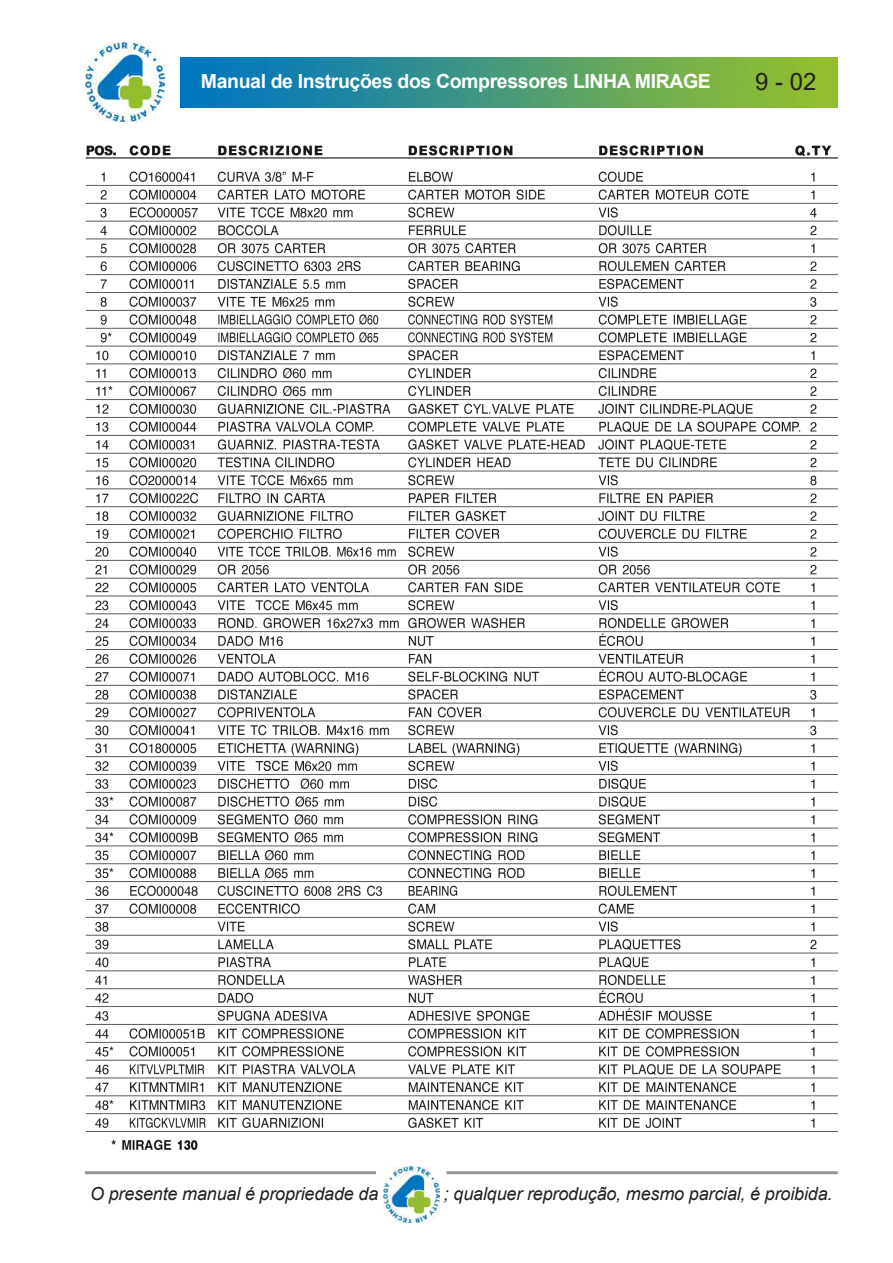
<style>
.page{position:relative;width:893px;height:1263px;background:#fff}
.page>*{position:absolute;margin:0;border:0;box-sizing:border-box;transform-origin:0 0}
.t1{font:24px "Arial";color:#231f20}
.t2{font:700 19.5px "Arial";letter-spacing:-.02em;color:#fff}
.t3{font:italic 18px "Arial";letter-spacing:-.01em;color:#231f20}
</style>
<div class="page">
<img style="left:180px;top:57px;width:658px;height:50px">
<hr style="left:85px;top:1171px;width:291px;height:3px;background:#939598">
<hr style="left:446px;top:1171px;width:392px;height:3px;background:#939598">
<img style="left:383px;top:1166px;width:56px;height:56px">
<img style="left:85px;top:43px;width:79px;height:79px">
<img style="left:85px;top:145px;width:753px;height:1006px">
<p class="t2" style="left:201px;top:68px;width:512px">Manual de Instruções dos Compressores LINHA MIRAGE</p>
<h1 class="t1" style="left:755px;top:65px;width:63px">9 - 02</h1>
<p class="t3" style="left:90px;top:1182px;width:290px">O presente manual é propriedade da</p>
<p class="t3" style="left:444px;top:1182px;width:390px">; qualquer reprodução, mesmo parcial, é proibida.</p>
</div>
